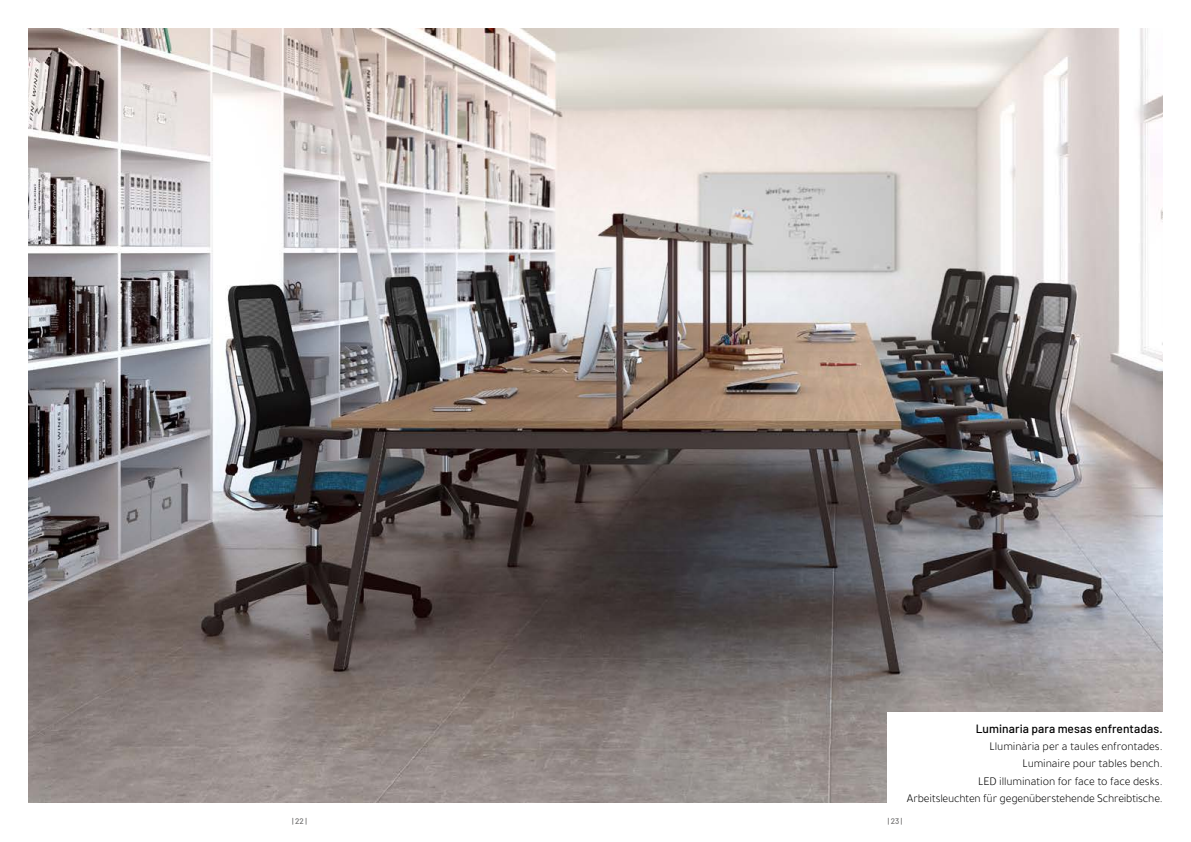
<style>
.page{position:relative;width:1191px;height:842px;background:#fff}
.page>*{position:absolute;margin:0;border:0;box-sizing:border-box;transform-origin:0 0}
.t1{font:300 12px/17.2px "Tajawal";letter-spacing:-.01em;color:#000;text-align:right}
.t2{font:500 12px "Barlow";letter-spacing:.005em;color:#000}
.t3{font:500 8px "Barlow";color:#706f6f}
</style>
<div class="page">
<img style="left:28px;top:28px;width:1134px;height:774px">
<div style="left:887px;top:711px;width:279px;height:95px;background:#fff"></div>
<p class="t2" style="left:975px;top:720px;width:188px">Luminaria para mesas enfrentadas.</p>
<p class="t1" style="left:907px;top:738px;width:257px">Lluminària per a taules enfrontades.<br>Luminaire pour tables bench.<br>LED illumination for face to face desks.<br>Arbeitsleuchten für gegenüberstehende Schreibtische.</p>
<p class="t3" style="left:292px;top:816px;width:16px">| 22 |</p>
<p class="t3" style="left:887px;top:816px;width:16px">| 23 |</p>
</div>
